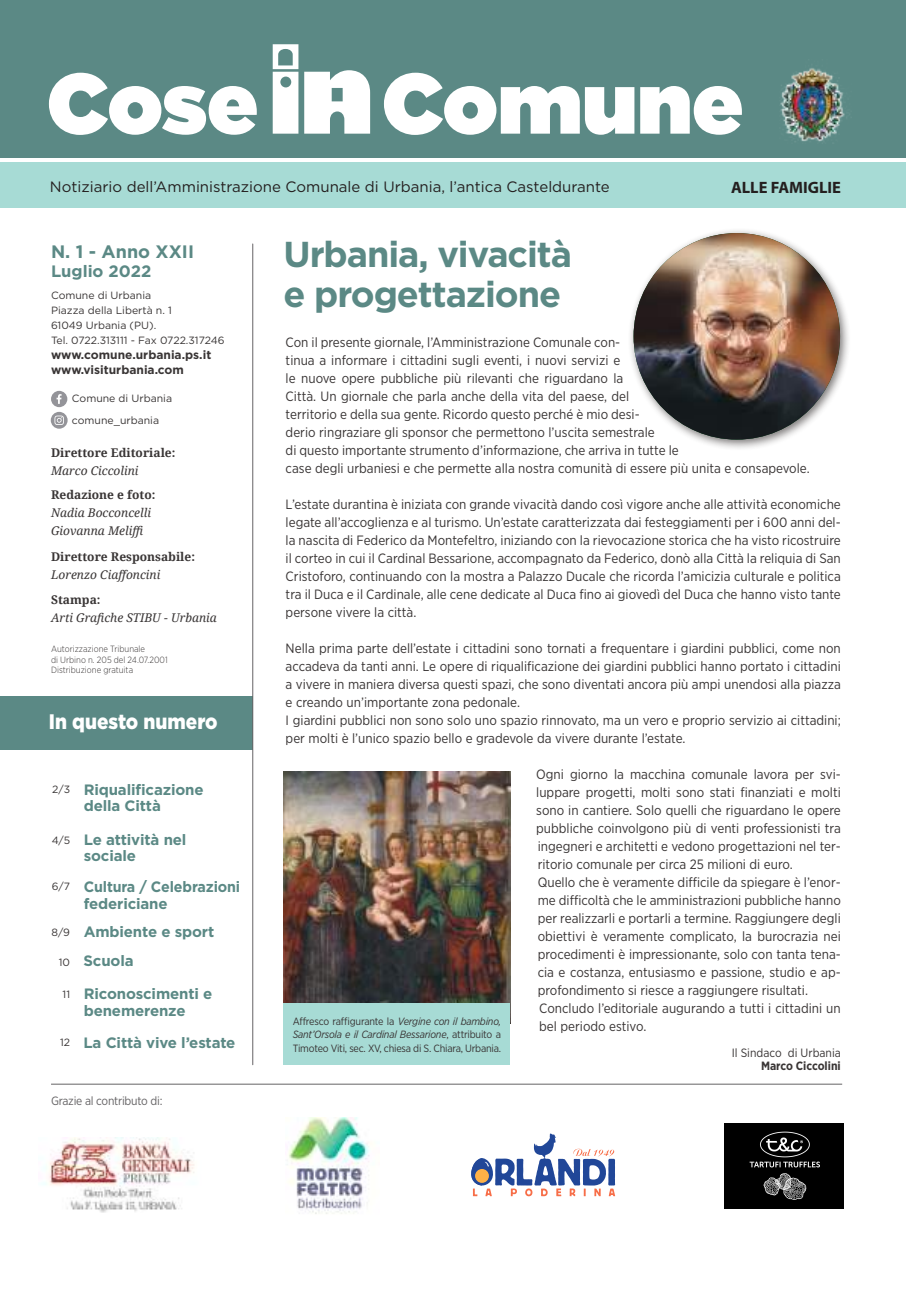
<style>
.page{position:relative;width:906px;height:1289px;background:#fff}
.page>*{position:absolute;margin:0;border:0;box-sizing:border-box;transform-origin:0 0}
.t1{font:700 36px/40.5px "Gotham";letter-spacing:-.03em;color:#5b8985}
.t2{font:900 21px "Gotham";color:#fff;scale:.9 1}
.t3{font:700 18px "Gotham";color:#5b8985}
.t4{font:700 16.5px "Myriad Pro";color:#241f1f}
.t5{font:700 16.5px "Gotham";color:#5b8985}
.t6{font:700 15px/16.5px "Gotham";letter-spacing:-.01em;color:#5b8985}
.t7{font:15px "Gotham";color:#241f1f}
.t8{font:700 15px/16.5px "Gotham";letter-spacing:-.01em;color:#5b8985;scale:.95 1}
.t9{font:13.5px/18px "Gotham Narrow";color:#393535}
.t10{font:italic 12px/18px "Noto Serif";color:#393535}
.t11{font:700 12px "Noto Serif";color:#393535}
.t12{font:700 12px/15px "Gotham";color:#393535}
.t13{font:12px "Gotham Narrow";letter-spacing:-.02em;color:#656365}
.t14{font:12px "Gotham Narrow";color:#393535}
.t15{font:700 12px "Gotham Narrow";color:#393535}
.t16{font:10.5px/15px "Gotham";color:#393535}
.t17{font:10.5px/13.5px "Gotham Narrow";letter-spacing:-.02em;color:#393535;text-align:justify}
.t18{font:300 9px/10.8px "Gotham Narrow";color:#393535}
.s1{font-style:italic}
</style>
<div class="page">
<img style="left:283px;top:771px;width:227px;height:232px">
<div style="left:0;top:696px;width:252px;height:54px;background:#5b8985"></div>
<div style="left:0;top:0;width:906px;height:157px;background:#5b8985"></div>
<div style="left:0;top:162px;width:906px;height:45px;background:#a7dbd5"></div>
<hr style="left:252px;top:244px;width:1px;height:820px;background:#656365">
<svg style="left:304px;top:70px;width:66px;height:64px;background:#e4ebeb"></svg>
<svg style="left:49px;top:73px;width:208px;height:62px"></svg>
<svg style="left:384px;top:73px;width:250px;height:62px"></svg>
<svg style="left:640px;top:86px;width:102px;height:49px"></svg>
<svg style="left:273px;top:44px;width:25px;height:90px;background:#e2eae9"></svg>
<hr style="left:51px;top:1083px;width:791px;height:1px;background:#656365">
<div style="left:628px;top:227px;width:223px;height:224px;background:#241f1f;opacity:.6"></div>
<img style="left:633px;top:233px;width:207px;height:206px;border-radius:103px">
<svg style="left:51px;top:391px;width:16px;height:16px"></svg>
<div style="left:51px;top:412px;width:17px;height:16px;background:#949499;border-radius:50%"></div>
<svg style="left:54px;top:415px;width:10px;height:10px"></svg>
<img style="left:780px;top:68px;width:65px;height:74px">
<svg style="left:471px;top:1133px;width:144px;height:63px"></svg>
<img style="left:724px;top:1123px;width:119px;height:85px">
<img style="left:42px;top:1137px;width:153px;height:75px">
<img style="left:288px;top:1117px;width:82px;height:97px">
<div style="left:283px;top:1003px;width:227px;height:62px;background:#a7dbd5"></div>
<p class="t7" style="left:50px;top:177px;width:561px">Notiziario dell’Amministrazione Comunale di Urbania, l’antica Casteldurante</p>
<p class="t4" style="left:731px;top:176px;width:112px">ALLE FAMIGLIE</p>
<h3 class="t3" style="left:51px;top:239px;width:144px">N. 1 - Anno XXII</h3>
<p class="t5" style="left:51px;top:260px;width:102px">Luglio 2022</p>
<p class="t16" style="left:51px;top:287px;width:175px">Comune di Urbania<br>Piazza della Libertà n. 1<br>61049 Urbania (PU).<br>Tel. 0722.313111 - Fax 0722.317246</p>
<p class="t12" style="left:51px;top:347px;width:162px">www.comune.urbania.ps.it www.visiturbania.com</p>
<p class="t16" style="left:72px;top:387px;width:102px;line-height:22px">Comune di Urbania comune_urbania</p>
<p class="t11" style="left:51px;top:444px;width:126px">Direttore Editoriale:</p>
<p class="t10" style="left:51px;top:461px;width:89px">Marco Ciccolini</p>
<p class="t11" style="left:51px;top:486px;width:106px">Redazione e foto:</p>
<p class="t10" style="left:51px;top:503px;width:101px">Nadia Bocconcelli<br>Giovanna Meliffi</p>
<p class="t11" style="left:51px;top:548px;width:145px">Direttore Responsabile:</p>
<p class="t10" style="left:51px;top:565px;width:111px">Lorenzo Ciaffoncini</p>
<p class="t11" style="left:51px;top:591px;width:51px">Stampa:</p>
<p class="t10" style="left:51px;top:608px;width:167px">Arti Grafiche STIBU - Urbania</p>
<p class="t18" style="left:51px;top:643px;width:118px">Autorizzazione Tribunale<br>di Urbino n. 205 del 24.07.2001<br>Distribuzione gratuita</p>
<h2 class="t2" style="left:49px;top:707px;width:189px">In questo numero</h2>
<p class="t16" style="left:52px;top:781px;width:19px">2/3</p>
<p class="t16" style="left:52px;top:832px;width:20px">4/5</p>
<p class="t16" style="left:52px;top:878px;width:20px">6/7</p>
<p class="t16" style="left:52px;top:924px;width:20px">8/9</p>
<p class="t16" style="left:59px;top:954px;width:13px">10</p>
<p class="t6" style="left:84px;top:781px;width:121px">Riqualificazione della Città</p>
<p class="t6" style="left:84px;top:831px;width:104px">Le attività nel sociale</p>
<p class="t8" style="left:84px;top:878px;width:166px">Cultura / Celebrazioni federiciane</p>
<p class="t6" style="left:84px;top:923px;width:132px">Ambiente e sport</p>
<p class="t6" style="left:83px;top:952px;width:52px">Scuola</p>
<p class="t16" style="left:63px;top:986px;width:9px">11</p>
<p class="t6" style="left:84px;top:985px;width:130px">Riconoscimenti e benemerenze</p>
<p class="t16" style="left:60px;top:1034px;width:12px">12</p>
<p class="t6" style="left:83px;top:1034px;width:153px">La Città vive l’estate</p>
<p class="t13" style="left:51px;top:1092px;width:113px">Grazie al contributo di:</p>
<h1 class="t1" style="left:283px;top:234px;width:290px">Urbania, vivacità e progettazione</h1>
<p class="t9" style="left:286px;top:333px;width:525px">Con il presente giornale, l’Amministrazione Comunale con-<br>tinua a informare i cittadini sugli eventi, i nuovi servizi e<br>le nuove opere pubbliche più rilevanti che riguardano la<br>Città. Un giornale che parla anche della vita del paese, del<br>territorio e della sua gente. Ricordo questo perché è mio desi-<br>derio ringraziare gli sponsor che permettono l’uscita semestrale<br>di questo importante strumento d’informazione, che arriva in tutte le<br>case degli urbaniesi e che permette alla nostra comunità di essere più unita e consapevole.</p>
<p class="t9" style="left:286px;top:495px;width:557px;text-align:justify">L’estate durantina è iniziata con grande vivacità dando così vigore anche alle attività economiche legate all’accoglienza e al turismo. Un’estate caratterizzata dai festeggiamenti per i 600 anni del&shy;la nascita di Federico da Montefeltro, iniziando con la rievocazione storica che ha visto ricostruire il corteo in cui il Cardinal Bessarione, accompagnato da Federico, donò alla Città la reliquia di San Cristoforo, continuando con la mostra a Palazzo Ducale che ricorda l’amicizia culturale e politica tra il Duca e il Cardinale, alle cene dedicate al Duca fino ai giovedì del Duca che hanno visto tante persone vivere la città.</p>
<p class="t9" style="left:286px;top:639px;width:557px">Nella prima parte dell’estate i cittadini sono tornati a frequentare i giardini pubblici, come non accadeva da tanti anni. Le opere di riqualificazione dei giardini pubblici hanno portato i cittadini a vivere in maniera diversa questi spazi, che sono diventati ancora più ampi unendosi alla piazza e creando un’importante zona pedonale.<br>I giardini pubblici non sono solo uno spazio rinnovato, ma un vero e proprio servizio ai cittadini; per molti è l’unico spazio bello e gradevole da vivere durante l’estate.</p>
<p class="t9" style="left:536px;top:765px;width:306px">Ogni giorno la macchina comunale lavora per svi&shy;luppare progetti, molti sono stati finanziati e molti sono in cantiere. Solo quelli che riguardano le opere pubbliche coinvolgono più di venti professionisti tra ingegneri e architetti e vedono progettazioni nel ter&shy;ritorio comunale per circa 25 milioni di euro.<br>Quello che è veramente difficile da spiegare è l’enor&shy;me difficoltà che le amministrazioni pubbliche hanno per realizzarli e portarli a termine. Raggiungere degli obiettivi è veramente complicato, la burocrazia nei procedimenti è impressionante, solo con tanta tena&shy;cia e costanza, entusiasmo e passione, studio e ap&shy;profondimento si riesce a raggiungere risultati.<br>Concludo l’editoriale augurando a tutti i cittadini un bel periodo estivo.</p>
<p class="t14" style="left:732px;top:1045px;width:111px">Il Sindaco di Urbania</p>
<p class="t15" style="left:761px;top:1058px;width:81px">Marco Ciccolini</p>
<p class="t17" style="left:293px;top:1014px;width:210px">Affresco raffigurante la <span class="s1">Vergine con il bambino, Sant’Orsola e il Cardinal Bessarione</span>, attribuito a Timoteo Viti, sec. XV, chiesa di S. Chiara, Urbania.</p>
</div>
